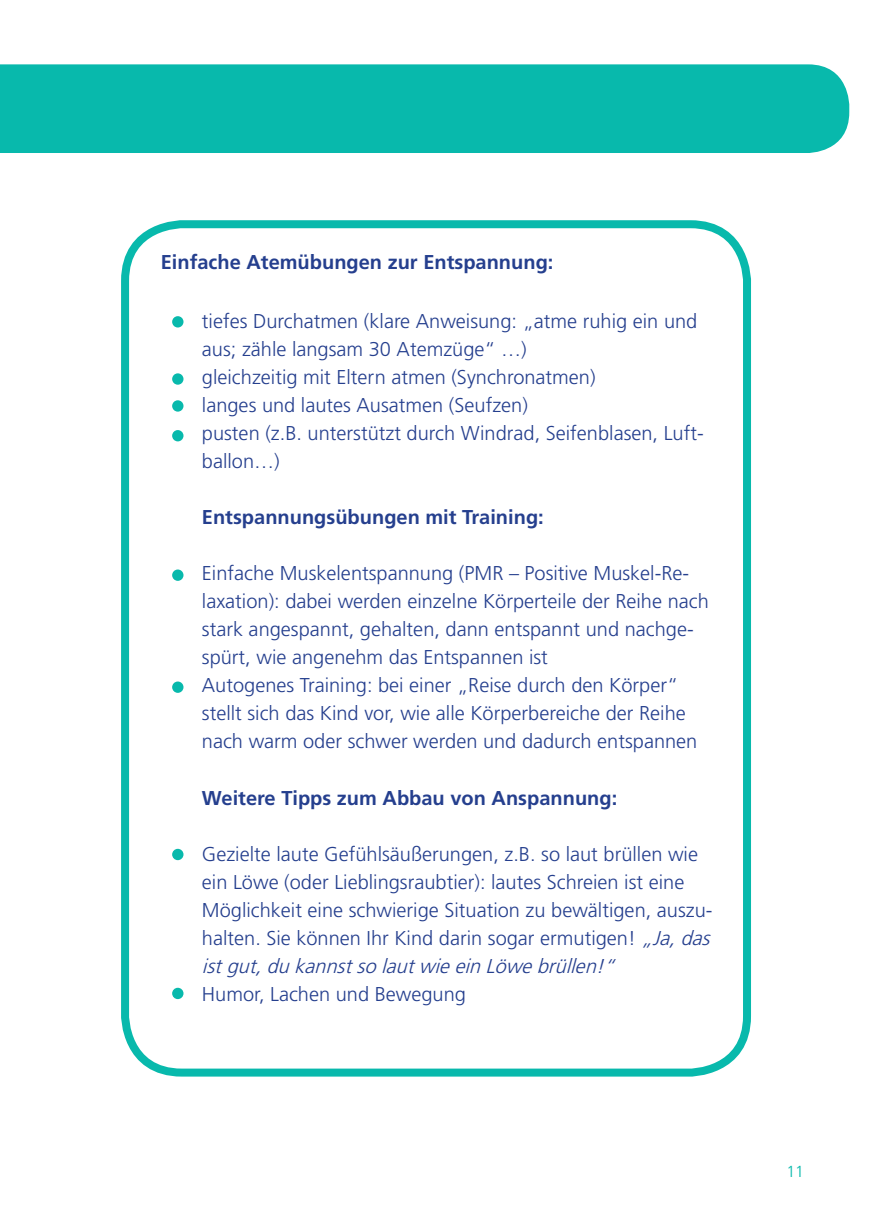
<style>
.page{position:relative;width:874px;height:1225px;background:#fff}
.page>*{position:absolute;margin:0;border:0;box-sizing:border-box;transform-origin:0 0}
.t1{font:300 20px/28px "Frutiger LT Std";color:#253f8e}
.t2{font:700 20px "Frutiger LT Std";color:#253f8e}
.t3{font:300 16px "Frutiger LT Std";color:#08b9ac}
.s1{font-style:italic}
</style>
<div class="page">
<div style="left:0;top:64px;width:850px;height:89px;background:#08b9ac"></div>
<div style="left:121px;top:220px;width:629px;height:856px;border:8px solid #08b9ac;border-radius:57px"></div>
<div style="left:172px;top:316px;width:11px;height:11px;background:#08b9ac;border-radius:50%"></div>
<div style="left:172px;top:373px;width:11px;height:12px;background:#08b9ac;border-radius:50%"></div>
<div style="left:172px;top:400px;width:11px;height:11px;background:#08b9ac;border-radius:50%"></div>
<div style="left:172px;top:430px;width:11px;height:11px;background:#08b9ac;border-radius:50%"></div>
<div style="left:172px;top:569px;width:11px;height:12px;background:#08b9ac;border-radius:50%"></div>
<div style="left:172px;top:681px;width:11px;height:12px;background:#08b9ac;border-radius:50%"></div>
<div style="left:172px;top:849px;width:11px;height:11px;background:#08b9ac;border-radius:50%"></div>
<div style="left:172px;top:987px;width:11px;height:12px;background:#08b9ac;border-radius:50%"></div>
<p class="t2" style="left:161px;top:250px;width:394px">Einfache Atemübungen zur Entspannung:</p>
<p class="t1" style="left:202px;top:308px;width:503px">tiefes Durchatmen (klare Anweisung: „atme ruhig ein und aus; zähle langsam 30 Atemzüge“ …)<br>gleichzeitig mit Eltern atmen (Synchronatmen)<br>langes und lautes Ausatmen (Seufzen)<br>pusten (z.B. unterstützt durch Windrad, Seifenblasen, Luft&shy;ballon…)</p>
<p class="t2" style="left:202px;top:506px;width:343px">Entspannungsübungen mit Training:</p>
<p class="t1" style="left:202px;top:560px;width:508px">Einfache Muskelentspannung (PMR – Positive Muskel-Re&shy;laxation): dabei werden einzelne Körperteile der Reihe nach stark angespannt, gehalten, dann entspannt und nachge&shy;spürt, wie angenehm das Entspannen ist<br>Autogenes Training: bei einer „Reise durch den Körper“ stellt sich das Kind vor, wie alle Körperbereiche der Reihe nach warm oder schwer werden und dadurch entspannen</p>
<p class="t2" style="left:202px;top:786px;width:416px">Weitere Tipps zum Abbau von Anspannung:</p>
<p class="t1" style="left:202px;top:840px;width:515px">Gezielte laute Gefühlsäußerungen, z.B. so laut brüllen wie ein Löwe (oder Lieblingsraubtier): lautes Schreien ist eine Möglichkeit eine schwierige Situation zu bewältigen, auszu&shy;halten. Sie können Ihr Kind darin sogar ermutigen! <span class="s1">„Ja,das istgut,dukannstsolautwieeinLöwebrüllen!“</span></p>
<p class="t1" style="left:202px;top:980px;width:265px">Humor, Lachen und Bewegung</p>
<p class="t3" style="left:786px;top:1162px;width:19px">11</p>
</div>
